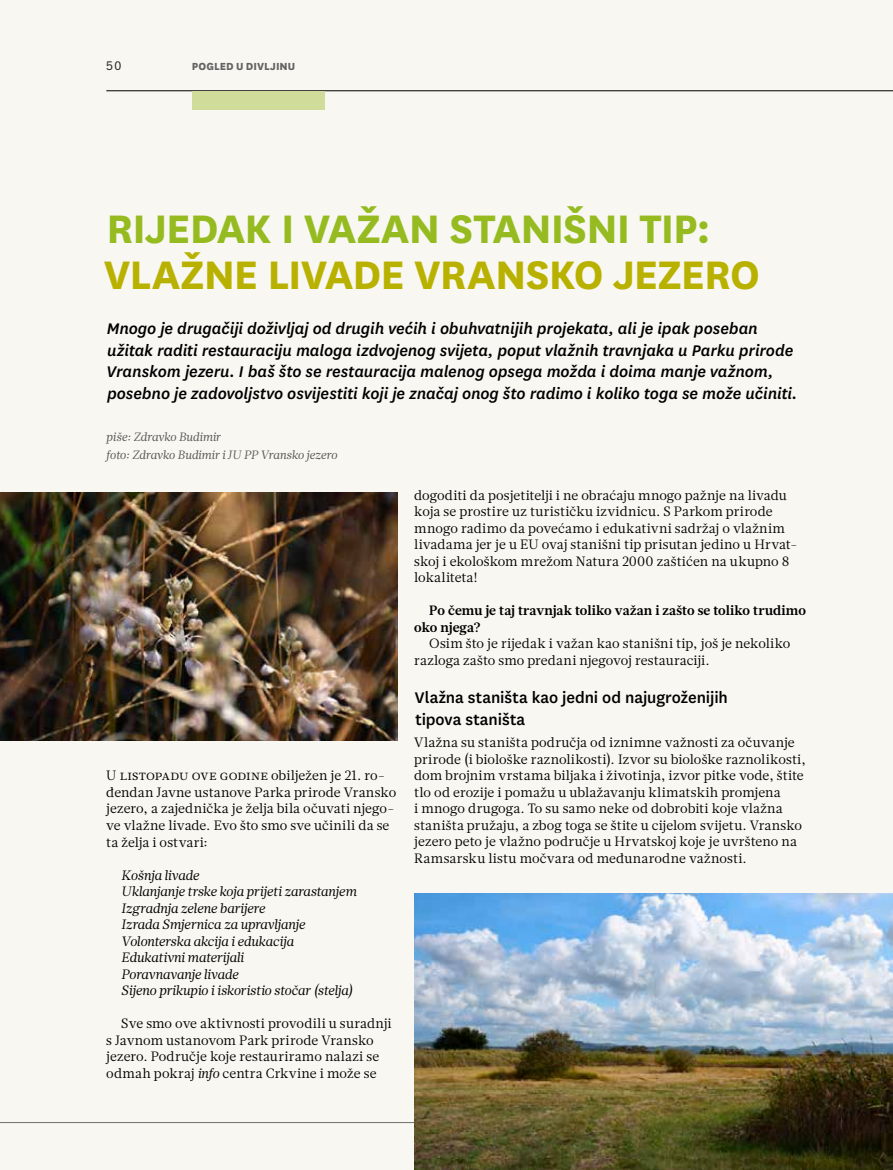
<style>
.page{position:relative;width:893px;height:1170px;background:#fff}
.page>*{position:absolute;margin:0;border:0;box-sizing:border-box;transform-origin:0 0}
.t1{font:700 46.5px "National";letter-spacing:-.02em;color:#95bb20}
.t2{font:700 46.5px "National";letter-spacing:-.02em;color:#b9b100}
.t3{font:italic 500 18px/21.6px "National";letter-spacing:-.005em;color:#000}
.t4{font:500 18px/21.6px "National";letter-spacing:-.005em;color:#000}
.t5{font:13.5px/16.5px "Glosa Text";letter-spacing:.015em;color:#000}
.t6{font:italic 13.5px/16.5px "Glosa Text";color:#000}
.t7{font:700 13.5px/16.5px "Glosa Text";letter-spacing:.005em;color:#000}
.t8{font:italic 12px/18.6px "Glosa Text";color:#575756}
.t9{font:800 12px "National";letter-spacing:.005em;color:#646363}
.t10{font:12px "Trade Gothic Next LT Pro";color:#282827}
.s1{font-style:italic}
</style>
<div class="page">
<div style="left:0;top:0;width:893px;height:1169px;background:#f8f7f1"></div>
<hr style="left:106px;top:90px;width:787px;height:1px;background:#000">
<div style="left:192px;top:91px;width:133px;height:18px;background:#cfdc9a"></div>
<hr style="left:0;top:1122px;width:414px;height:1px;background:#706f6f">
<img style="left:0;top:492px;width:397px;height:248px">
<img style="left:414px;top:893px;width:479px;height:276px">
<p class="t10" style="left:106px;top:57px;width:16px">50</p>
<p class="t9" style="left:192px;top:58px;width:105px">POGLED U DIVLJINU</p>
<h1 class="t1" style="left:106px;top:196px;width:605px">RIJEDAK I VAŽAN STANIŠNI TIP:</h1>
<h1 class="t2" style="left:104px;top:242px;width:658px">VLAŽNE LIVADE VRANSKO JEZERO</h1>
<p class="t3" style="left:107px;top:317px;width:692px">Mnogo je drugačiji doživljaj od drugih većih i obuhvatnijih projekata, ali je ipak poseban užitak raditi restauraciju maloga izdvojenog svijeta, poput vlažnih travnjaka u Parku prirode Vranskom jezeru. I baš što se restauracija malenog opsega možda i doima manje važnom, posebno je zadovoljstvo osvijestiti koji je značaj onog što radimo i koliko toga se može učiniti.</p>
<p class="t8" style="left:106px;top:427px;width:233px">piše: Zdravko Budimir<br>foto: Zdravko Budimir i JU PP Vransko jezero</p>
<p class="t5" style="left:106px;top:767px;width:291px">U listopadu ove godine obilježen je 21. ro&shy;đendan Javne ustanove Parka prirode Vransko jezero, a zajednička je želja bila očuvati njego&shy;ve vlažne livade. Evo što smo sve učinili da se ta želja i ostvari:</p>
<p class="t6" style="left:121px;top:866px;width:237px">Košnja livade<br>Uklanjanje trske koja prijeti zarastanjem<br>Izgradnja zelene barijere<br>Izrada Smjernica za upravljanje<br>Volonterska akcija i edukacija<br>Edukativni materijali<br>Poravnavanje livade<br>Sijeno prikupio i iskoristio stočar (stelja)</p>
<p class="t5" style="left:106px;top:1015px;width:287px;text-indent:15px">Sve smo ove aktivnosti provodili u suradnji s Javnom ustanovom Park prirode Vransko jezero. Područje koje restauriramo nalazi se odmah pokraj <span class="s1">info</span> centra Crkvine i može se</p>
<p class="t5" style="left:414px;top:487px;width:385px">dogoditi da posjetitelji i ne obraćaju mnogo pažnje na livadu koja se prostire uz turističku izvidnicu. S Parkom prirode mnogo radimo da povećamo i edukativni sadržaj o vlažnim livadama jer je u EU ovaj stanišni tip prisutan jedino u Hrvat&shy;skoj i ekološkom mrežom Natura 2000 zaštićen na ukupno 8 lokaliteta!</p>
<p class="t7" style="left:414px;top:602px;width:393px;text-indent:15px">Po čemu je taj travnjak toliko važan i zašto se toliko trudimo oko njega?</p>
<p class="t5" style="left:414px;top:635px;width:378px;text-indent:15px">Osim što je rijedak i važan kao stanišni tip, još je nekoliko razloga zašto smo predani njegovoj restauraciji.</p>
<h2 class="t4" style="left:415px;top:685px;width:315px">Vlažna staništa kao jedni od najugroženijih tipova staništa</h2>
<p class="t5" style="left:414px;top:734px;width:393px">Vlažna su staništa područja od iznimne važnosti za očuvanje prirode (i biološke raznolikosti). Izvor su biološke raznolikosti, dom brojnim vrstama biljaka i životinja, izvor pitke vode, štite tlo od erozije i pomažu u ublažavanju klimatskih promjena<br>i mnogo drugoga. To su samo neke od dobrobiti koje vlažna staništa pružaju, a zbog toga se štite u cijelom svijetu. Vransko jezero peto je vlažno područje u Hrvatskoj koje je uvršteno na Ramsarsku listu močvara od međunarodne važnosti.</p>
</div>
